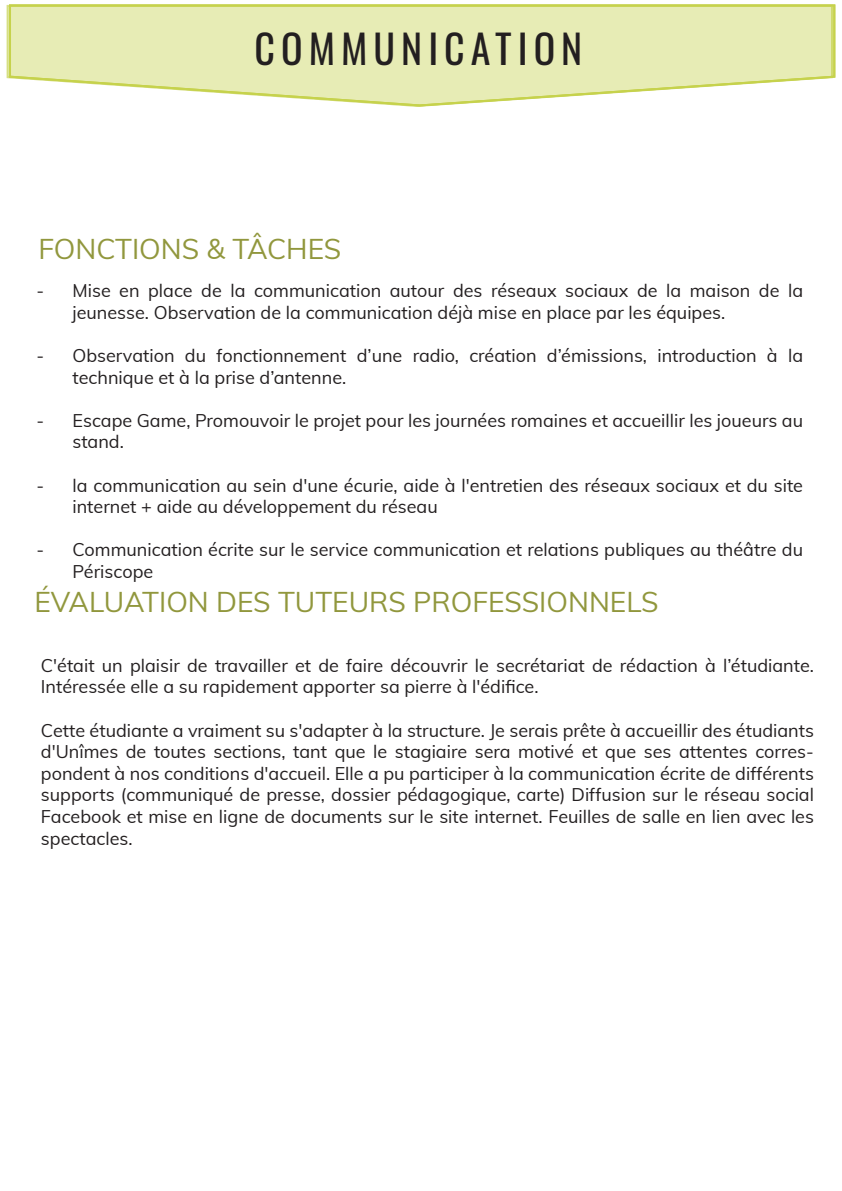
<style>
.page{position:relative;width:842px;height:1191px;background:#fff}
.page>*{position:absolute;margin:0;border:0;box-sizing:border-box;transform-origin:0 0}
.t1{font:40px "Oswald";letter-spacing:.15em;color:#231f20}
.t2{font:28px "Muli";color:#91973d}
.t3{font:18px/21.6px "Muli";color:#231f20}
</style>
<div class="page">
<svg style="left:7px;top:5px;width:826px;height:102px"></svg>
<svg style="left:8px;top:6px;width:824px;height:100px;fill:#e7ecb5"></svg>
<h1 class="t1" style="left:255px;top:13px;width:329px">COMMUNICATION</h1>
<h2 class="t2" style="left:39px;top:228px;width:304px">FONCTIONS &amp; TÂCHES</h2>
<p class="t3" style="left:72px;top:279px;width:732px;text-indent:-36px">- Mise en place de la communication autour des réseaux sociaux de la maison de la jeunesse. Observation de la communication déjà mise en place par les équipes.</p>
<p class="t3" style="left:72px;top:344px;width:732px;text-indent:-36px">- Observation du fonctionnement d’une radio, création d’émissions, introduction à la technique et à la prise d’antenne.</p>
<p class="t3" style="left:72px;top:409px;width:732px;text-indent:-36px">- Escape Game, Promouvoir le projet pour les journées romaines et accueillir les joueurs au stand.</p>
<p class="t3" style="left:72px;top:473px;width:732px;text-indent:-36px">- la communication au sein d'une écurie, aide à l'entretien des réseaux sociaux et du site internet + aide au développement du réseau</p>
<p class="t3" style="left:72px;top:538px;width:732px;text-indent:-36px">- Communication écrite sur le service communication et relations publiques au théâtre du<br>Périscope</p>
<h2 class="t2" style="left:35px;top:581px;width:625px">ÉVALUATION DES TUTEURS PROFESSIONNELS</h2>
<p class="t3" style="left:41px;top:653px;width:774px">C'était un plaisir de travailler et de faire découvrir le secrétariat de rédaction à l’étudiante.<br>Intéressée elle a su rapidement apporter sa pierre à l'édifice.</p>
<p class="t3" style="left:41px;top:718px;width:775px;text-align:justify">Cette étudiante a vraiment su s'adapter à la structure. Je serais prête à accueillir des étudiants d'Unîmes de toutes sections, tant que le stagiaire sera motivé et que ses attentes corres&shy;pondent à nos conditions d'accueil. Elle a pu participer à la communication écrite de différents supports (communiqué de presse, dossier pédagogique, carte) Diffusion sur le réseau social Facebook et mise en ligne de documents sur le site internet. Feuilles de salle en lien avec les spectacles.</p>
</div>
